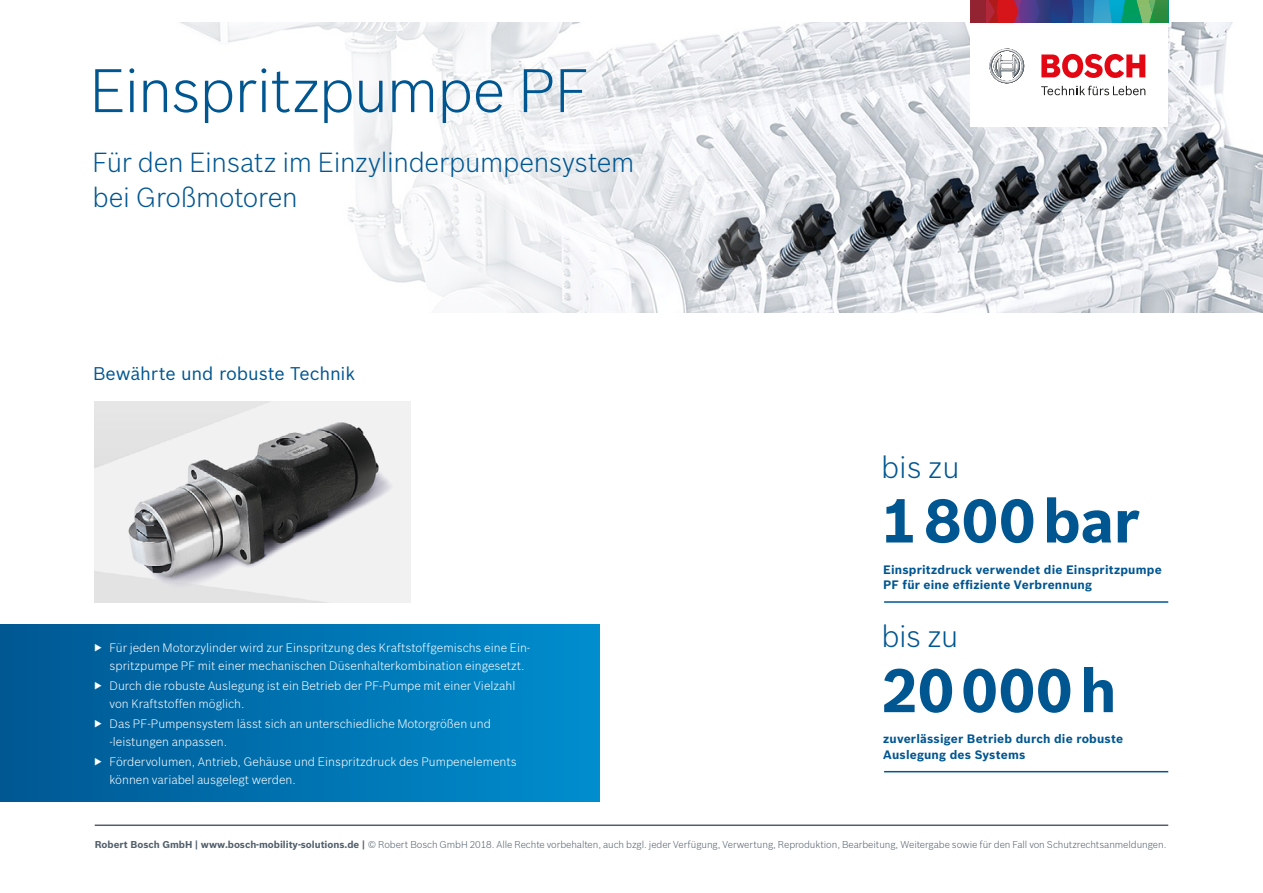
<style>
.page{position:relative;width:1263px;height:893px;background:#fff}
.page>*{position:absolute;margin:0;border:0;box-sizing:border-box;transform-origin:0 0}
.t1{font:300 60px "Bosch Sans";letter-spacing:-.025em;color:#005691}
.t2{font:700 60px "Bosch Sans";letter-spacing:.02em;color:#005691}
.t3{font:300 30px "Bosch Sans";letter-spacing:-.005em;color:#005691}
.t4{font:300 27px/34.5px "Bosch Sans";letter-spacing:-.01em;color:#005691}
.t5{font:18px "Bosch Sans";letter-spacing:-.01em;color:#005691}
.t6{font:300 12px/17.9px "Bosch Sans";color:#fff}
.t7{font:700 12px/15.8px "Bosch Sans";letter-spacing:.015em;color:#005691}
.t8{font:300 9.75px "Bosch Sans";letter-spacing:-.005em;color:#525f6b}
.s1{font-weight:700}
</style>
<div class="page">
<svg style="left:180px;top:22px;width:1083px;height:291px"></svg>
<img style="left:95px;top:402px;width:315px;height:201px">
<div style="left:0;top:625px;width:600px;height:177px;background:linear-gradient(to right,#005792,#008ece)"></div>
<hr style="left:95px;top:824px;width:1073px;height:2px;background:#525f6b">
<hr style="left:884px;top:601px;width:284px;height:2px;background:#005691">
<hr style="left:884px;top:771px;width:284px;height:1px;background:#005691">
<div style="left:970px;top:0;width:198px;height:127px;background:#fff"></div>
<div style="left:970px;top:0;width:16px;height:23px;background:#942331"></div>
<svg style="left:986px;top:0;width:182px;height:23px;background:#4a6478"></svg>
<svg style="left:989px;top:49px;width:35px;height:35px"></svg>
<svg style="left:1041px;top:54px;width:104px;height:24px"></svg>
<svg style="left:1041px;top:86px;width:104px;height:9px"></svg>
<svg style="left:95px;top:644px;width:7px;height:7px"></svg>
<svg style="left:95px;top:682px;width:7px;height:7px"></svg>
<svg style="left:95px;top:720px;width:7px;height:7px"></svg>
<svg style="left:95px;top:757px;width:7px;height:8px"></svg>
<h1 class="t1" style="left:90px;top:54px;width:501px">Einspritzpumpe PF</h1>
<h3 class="t4" style="left:93px;top:145px;width:543px">Für den Einsatz im Einzylinderpumpensystem bei Großmotoren</h3>
<h3 class="t5" style="left:93px;top:362px;width:264px">Bewährte und robuste Technik</h3>
<p class="t6" style="left:109px;top:638px;width:422px">Für jeden Motorzylinder wird zur Einspritzung des Kraftstoffgemischs eine Ein&shy;spritzpumpe PF mit einer mechanischen Düsenhalterkombination eingesetzt.</p>
<p class="t6" style="left:109px;top:676px;width:407px">Durch die robuste Auslegung ist ein Betrieb der PF-Pumpe mit einer Vielzahl von Kraftstoffen möglich.</p>
<p class="t6" style="left:109px;top:714px;width:383px">Das PF-Pumpensystem lässt sich an unterschiedliche Motorgrößen und -leistungen anpassen.</p>
<p class="t6" style="left:109px;top:752px;width:409px">Fördervolumen, Antrieb, Gehäuse und Einspritzdruck des Pumpenelements können variabel ausgelegt werden.</p>
<h2 class="t3" style="left:881px;top:449px;width:80px">bis zu</h2>
<h1 class="t2" style="left:881px;top:483px;width:260px">1800bar</h1>
<p class="t7" style="left:883px;top:562px;width:280px">Einspritzdruck verwendet die Einspritzpumpe<br>PF für eine effiziente Verbrennung</p>
<h2 class="t3" style="left:881px;top:618px;width:78px">bis zu</h2>
<h1 class="t2" style="left:881px;top:653px;width:237px">20000h</h1>
<p class="t7" style="left:883px;top:731px;width:241px">zuverlässiger Betrieb durch die robuste<br>Auslegung des Systems</p>
<p class="t8" style="left:95px;top:839px;width:1073px"><span class="s1">Robert Bosch GmbH | www.bosch-mobility-solutions.de |</span> © Robert Bosch GmbH 2018. Alle Rechte vorbehalten, auch bzgl. jeder Verfügung, Verwertung, Reproduktion, Bearbeitung, Weitergabe sowie für den Fall von Schutzrechtsanmeldungen.</p>
</div>
